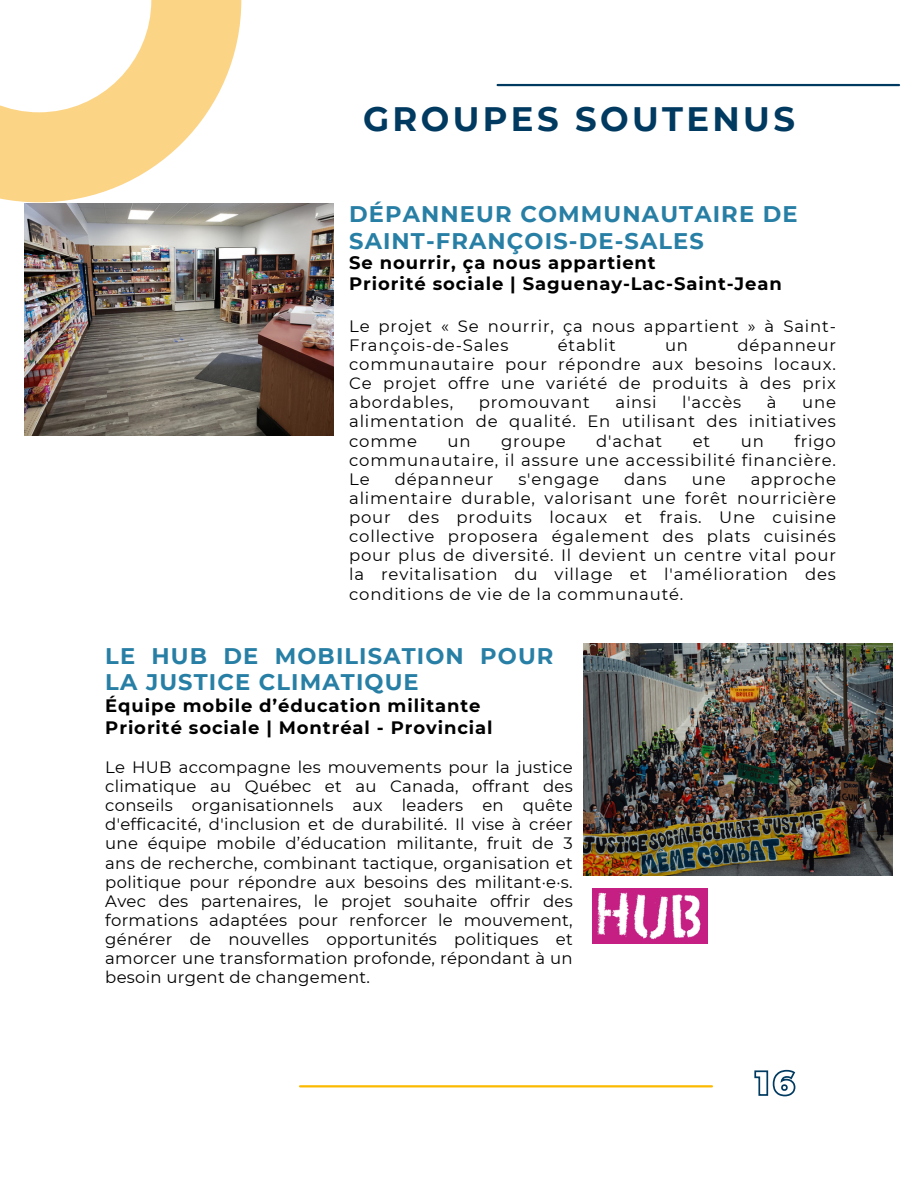
<style>
.page{position:relative;width:918px;height:1188px;background:#fff}
.page>*{position:absolute;margin:0;border:0;box-sizing:border-box;transform-origin:0 0}
.t1{font:700 33.9px "Montserrat";letter-spacing:.1em;color:#003a60}
.t2{font:700 22.5px/26.4px "Montserrat";letter-spacing:.05em;color:#287fa5}
.t3{font:700 18px "Montserrat";letter-spacing:.05em;color:#000}
.t4{font:16.5px/19.2px "Montserrat";letter-spacing:.05em;color:#000;text-align:justify}
</style>
<div class="page">
<hr style="left:300px;top:1085px;width:412px;height:2px;background:#fbba00">
<svg style="left:0;top:0;width:241px;height:202px;fill:#fcd486"></svg>
<hr style="left:498px;top:84px;width:401px;height:2px;background:#003a60">
<img style="left:24px;top:203px;width:310px;height:232px">
<img style="left:584px;top:644px;width:309px;height:231px">
<img style="left:593px;top:888px;width:115px;height:56px">
<svg style="left:754px;top:1069px;width:42px;height:28px"></svg>
<p class="t1" style="left:363px;top:98px;width:433px">GROUPES SOUTENUS</p>
<p class="t2" style="left:349px;top:201px;width:450px">DÉPANNEUR COMMUNAUTAIRE DE<br>SAINT-FRANÇOIS-DE-SALES</p>
<p class="t3" style="left:349px;top:251px;width:308px">Se nourrir, ça nous appartient</p>
<p class="t3" style="left:349px;top:273px;width:434px">Priorité sociale | Saguenay-Lac-Saint-Jean</p>
<p class="t4" style="left:349px;top:316px;width:488px">Le projet « Se nourrir, ça nous appartient » à Saint-<br>François-de-Sales</p>
<p class="t4" style="left:349px;top:335px;width:488px;text-indent:388px">dépanneur communautaire pour répondre aux besoins locaux.<br>Ce projet offre une variété de produits à des prix abordables,</p>
<p class="t4" style="left:558px;top:335px;width:60px">établit</p>
<p class="t4" style="left:665px;top:335px;width:25px">un</p>
<p class="t4" style="left:479px;top:393px;width:113px">promouvant</p>
<p class="t4" style="left:615px;top:393px;width:43px">ainsi</p>
<p class="t4" style="left:682px;top:393px;width:61px">l'accès</p>
<p class="t4" style="left:767px;top:393px;width:11px">à</p>
<p class="t4" style="left:349px;top:393px;width:488px;text-indent:453px">une alimentation de qualité. En utilisant des initiatives comme</p>
<p class="t4" style="left:349px;top:431px;width:488px;text-indent:445px">frigo communautaire, il assure une accessibilité financière.<br>Le</p>
<p class="t4" style="left:448px;top:431px;width:25px">un</p>
<p class="t4" style="left:501px;top:431px;width:66px">groupe</p>
<p class="t4" style="left:596px;top:431px;width:68px">d'achat</p>
<p class="t4" style="left:693px;top:431px;width:19px">et</p>
<p class="t4" style="left:741px;top:431px;width:25px">un</p>
<p class="t4" style="left:349px;top:469px;width:488px;text-indent:402px">approche alimentaire durable, valorisant une forêt nourricière pour des produits locaux et frais. Une cuisine collective proposera également des plats cuisinés pour plus de diversité. Il devient un centre vital pour la revitalisation du village et l'amélioration des conditions de vie de la communauté.</p>
<p class="t4" style="left:395px;top:469px;width:100px">dépanneur</p>
<p class="t4" style="left:518px;top:469px;width:82px">s'engage</p>
<p class="t4" style="left:624px;top:469px;width:44px">dans</p>
<p class="t4" style="left:692px;top:469px;width:35px">une</p>
<p class="t2" style="left:105px;top:642px;width:450px">LE HUB DE MOBILISATION POUR<br>LA JUSTICE CLIMATIQUE</p>
<p class="t3" style="left:105px;top:695px;width:377px">Équipe mobile d’éducation militante</p>
<p class="t3" style="left:105px;top:716px;width:389px">Priorité sociale | Montréal - Provincial</p>
<p class="t4" style="left:105px;top:757px;width:469px">Le HUB accompagne les mouvements pour la justice climatique au Québec et au Canada, offrant des conseils organisationnels aux leaders en quête d'efficacité, d'inclusion et de durabilité. Il vise à créer une équipe mobile d’éducation militante, fruit de 3 ans de recherche, combinant tactique, organisation et politique pour répondre aux besoins des militant·e·s.<br>Avec des partenaires, le projet souhaite offrir des formations adaptées pour renforcer le mouvement, générer de nouvelles opportunités politiques et amorcer une transformation profonde, répondant à un besoin urgent de changement.</p>
</div>
